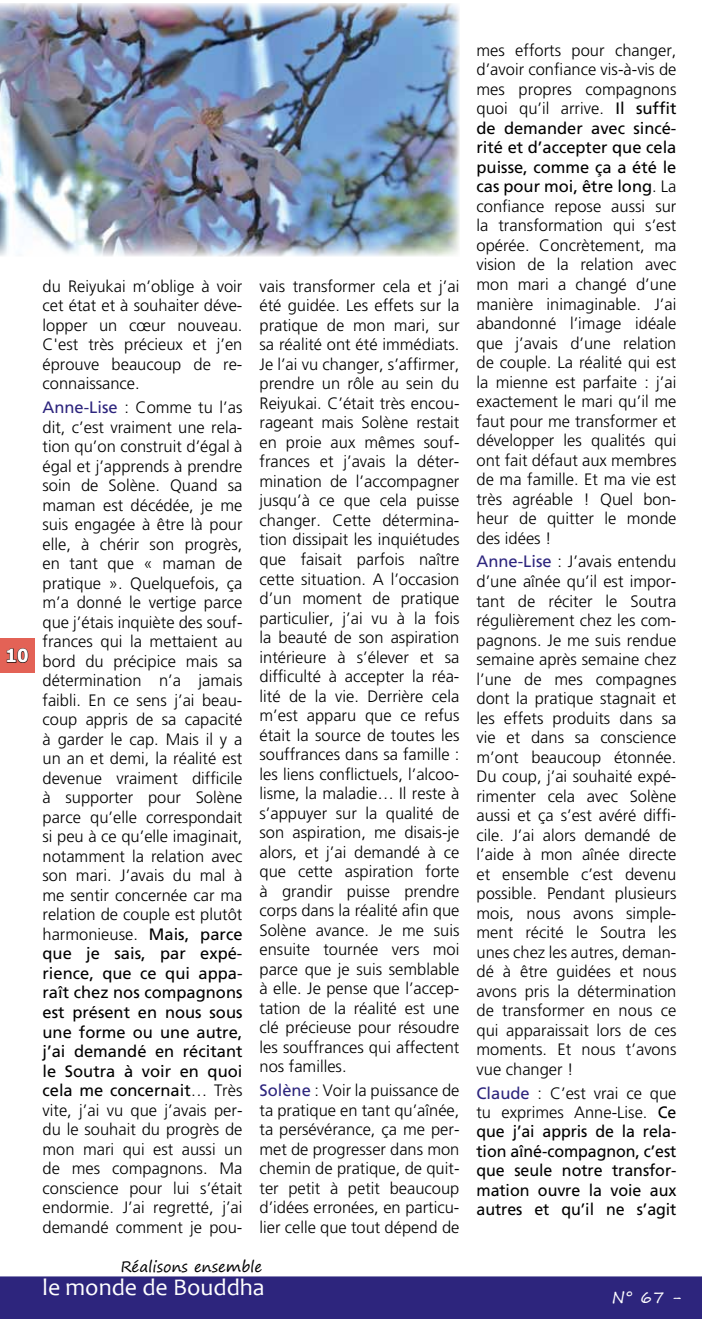
<style>
.page{position:relative;width:702px;height:1319px;background:#fff}
.page>*{position:absolute;margin:0;border:0;box-sizing:border-box;transform-origin:0 0}
.t1{font:24px "Candara";color:#fff}
.t2{font:700 18px "Tahoma";color:#fff}
.t3{font:300 16.5px/19.5px "Frutiger";color:#000;text-align:justify}
.t4{font:16.5px/19.4px "Frutiger";letter-spacing:-.005em;color:#000;text-align:justify}
.t5{font:16.5px "Segoe Print";color:#fff}
.t6{font:15px "Segoe Print";color:#000}
.s1{font-weight:400;color:#2d257d}
.s2{font-weight:400}
.s3{color:#2d257d}
.s4{font-weight:300}
</style>
<div class="page">
<div style="left:0;top:1276px;width:702px;height:42px;background:#2d257d"></div>
<div style="left:0;top:638px;width:34px;height:34px;background:#e36256"></div>
<svg style="left:7px;top:648px;width:22px;height:15px"></svg>
<img style="left:0;top:3px;width:459px;height:253px">
<p class="t2" style="left:6px;top:643px;width:24px">10</p>
<p class="t3" style="left:43px;top:276px;width:201px">du Reiyukai m’oblige à voir cet état et à souhaiter déve&shy;lopper un cœur nouveau.<br>C'est très précieux et j’en éprouve beaucoup de re&shy;connaissance.</p>
<p class="t3" style="left:43px;top:397px;width:201px"><span class="s1">Anne-Lise</span> : Comme tu l’as dit, c’est vraiment une rela&shy;tion qu’on construit d’égal à égal et j’apprends à prendre soin de Solène. Quand sa maman est décédée, je me suis engagée à être là pour elle, à chérir son progrès, en tant que « maman de pratique ». Quelquefois, ça m’a donné le vertige parce que j’étais inquiète des souf&shy;frances qui la mettaient au bord du précipice mais sa détermination n’a jamais faibli. En ce sens j’ai beau&shy;coup appris de sa capacité à garder le cap. Mais il y a un an et demi, la réalité est devenue vraiment difficile à supporter pour Solène parce qu’elle correspondait si peu à ce qu’elle imaginait, notamment la relation avec son mari. J’avais du mal à me sentir concernée car ma relation de couple est plutôt harmonieuse. <span class="s2">Mais, parce que je sais, par expé&shy;rience, que ce qui appa&shy;raît chez nos compagnons est présent en nous sous une forme ou une autre, j’ai demandé en récitant le Soutra à voir en quoi cela me concernait</span>… Très vite, j’ai vu que j’avais per&shy;du le souhait du progrès de mon mari qui est aussi un de mes compagnons. Ma conscience pour lui s’était endormie. J’ai regretté, j’ai demandé comment je pou-</p>
<p class="t3" style="left:259px;top:276px;width:201px">vais transformer cela et j’ai été guidée. Les effets sur la pratique de mon mari, sur sa réalité ont été immédiats.<br>Je l’ai vu changer, s’affirmer, prendre un rôle au sein du Reiyukai. C’était très encou&shy;rageant mais Solène restait en proie aux mêmes souf&shy;frances et j’avais la déter&shy;mination de l’accompagner jusqu’à ce que cela puisse changer. Cette détermina&shy;tion dissipait les inquiétudes que faisait parfois naître cette situation. A l’occasion d’un moment de pratique particulier, j’ai vu à la fois la beauté de son aspiration intérieure à s’élever et sa difficulté à accepter la réa&shy;lité de la vie. Derrière cela m’est apparu que ce refus était la source de toutes les souffrances dans sa famille : les liens conflictuels, l’alcoo&shy;lisme, la maladie… Il reste à s’appuyer sur la qualité de son aspiration, me disais-je alors, et j’ai demandé à ce que cette aspiration forte à grandir puisse prendre corps dans la réalité afin que Solène avance. Je me suis ensuite tournée vers moi parce que je suis semblable à elle. Je pense que l’accep&shy;tation de la réalité est une clé précieuse pour résoudre les souffrances qui affectent nos familles.</p>
<p class="t3" style="left:259px;top:1080px;width:201px"><span class="s1">Solène</span> : Voir la puissance de ta pratique en tant qu’aînée, ta persévérance, ça me per&shy;met de progresser dans mon chemin de pratique, de quit&shy;ter petit à petit beaucoup d’idées erronées, en particu&shy;lier celle que tout dépend de</p>
<p class="t6" style="left:121px;top:1253px;width:143px">Réalisons ensemble</p>
<h1 class="t1" style="left:43px;top:1272px;width:224px">le monde de Bouddha</h1>
<p class="t3" style="left:476px;top:40px;width:201px">mes efforts pour changer, d’avoir confiance vis-à-vis de mes propres compagnons quoi qu’il arrive. <span class="s2">Il suffit de demander avec sincé&shy;rité et d’accepter que cela puisse, comme ça a été le cas pour moi, être long</span>. La confiance repose aussi sur la transformation qui s’est opérée. Concrètement, ma vision de la relation avec mon mari a changé d’une manière inimaginable. J’ai abandonné l’image idéale que j’avais d’une relation de couple. La réalité qui est la mienne est parfaite : j’ai exactement le mari qu’il me faut pour me transformer et développer les qualités qui ont fait défaut aux membres de ma famille. Et ma vie est très agréable ! Quel bon&shy;heur de quitter le monde des idées !</p>
<p class="t3" style="left:476px;top:552px;width:201px"><span class="s1">Anne-Lise</span> : J’avais entendu d’une aînée qu’il est impor&shy;tant de réciter le Soutra régulièrement chez les com&shy;pagnons. Je me suis rendue semaine après semaine chez l’une de mes compagnes dont la pratique stagnait et les effets produits dans sa vie et dans sa conscience m’ont beaucoup étonnée.<br>Du coup, j’ai souhaité expé&shy;rimenter cela avec Solène aussi et ça s’est avéré diffi&shy;cile. J’ai alors demandé de l’aide à mon aînée directe et ensemble c’est devenu possible. Pendant plusieurs mois, nous avons simple&shy;ment récité le Soutra les unes chez les autres, deman&shy;dé à être guidées et nous avons pris la détermination de transformer en nous ce qui apparaissait lors de ces moments. Et nous t’avons vue changer !</p>
<p class="t4" style="left:476px;top:1082px;width:201px"><span class="s3">Claude</span> <span class="s4">: C’est vrai ce que tu exprimes Anne-Lise.</span> Ce que j’ai appris de la rela&shy;tion aîné-compagnon, c’est que seule notre transfor&shy;mation ouvre la voie aux autres et qu’il ne s’agit</p>
<p class="t5" style="left:612px;top:1282px;width:71px">N° 67 -</p>
</div>
